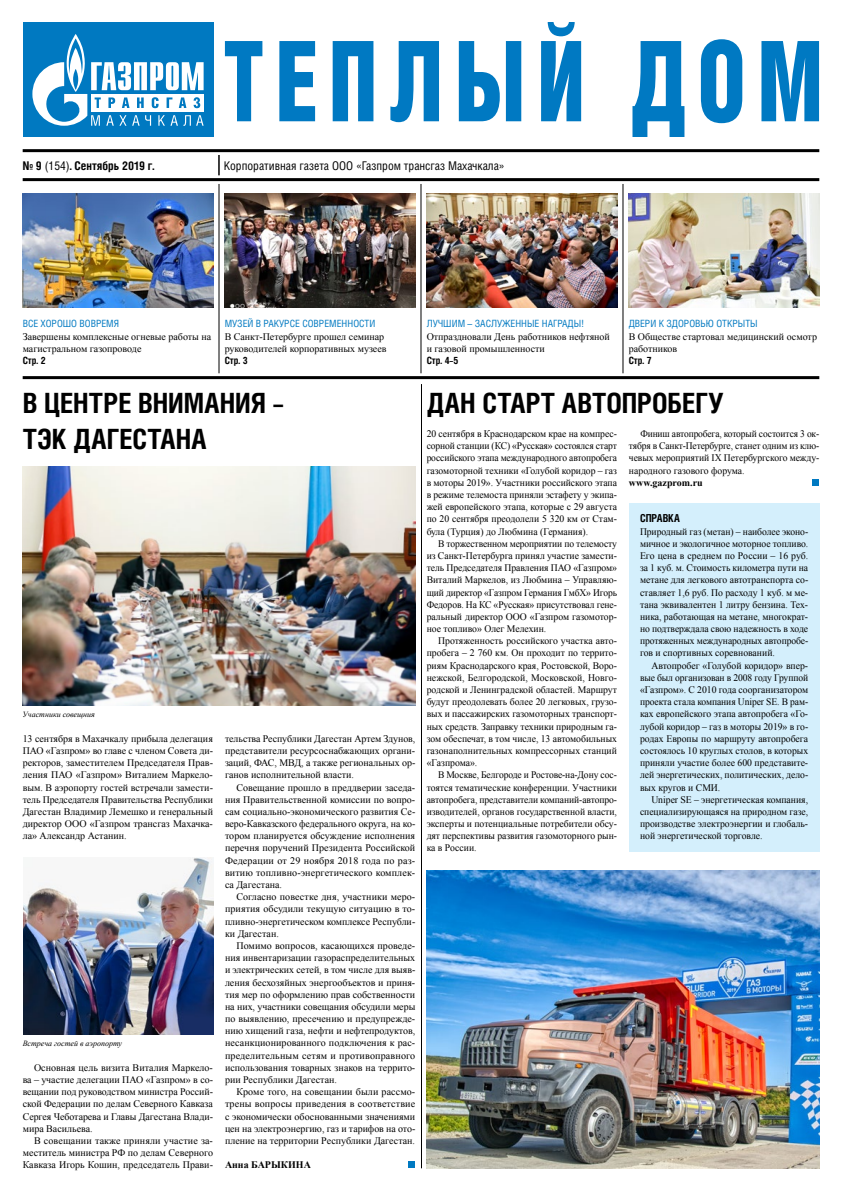
<style>
.page{position:relative;width:842px;height:1191px;background:#fff}
.page>*{position:absolute;margin:0;border:0;box-sizing:border-box;transform-origin:0 0}
.t1{font:700 27.9px/36.5px "Helios Cond";color:#000}
.t2{font:12px "Helios Cond";color:#000}
.t3{font:700 12px "Helios Cond";color:#000}
.t4{font:700 11px "Helios Cond";color:#000}
.t5{font:10px/12.2px "Times New Roman";color:#000;text-align:justify}
.t6{font:10px/12.2px "Times New Roman";color:#000;text-align:justify;scale:.96 1}
.t7{font:10px/12.2px "Times New Roman";color:#000;text-align:justify;scale:.95 1}
.t8{font:10px "Helios Cond";color:#0079c1}
.t9{font:700 10px "Times New Roman";color:#000}
.t10{font:700 10px "Helios Cond";color:#000}
.t11{font:italic 8px "Times New Roman";color:#000}
.s1{font-weight:400}
</style>
<div class="page">
<hr style="left:23px;top:149px;width:796px;height:3px;background:#000">
<hr style="left:23px;top:178px;width:796px;height:3px;background:#000">
<svg style="left:219px;top:155px;width:1px;height:20px"></svg>
<div style="left:23px;top:23px;width:190px;height:114px;background:#0079c1"></div>
<svg style="left:32px;top:34px;width:172px;height:92px"></svg>
<svg style="left:225px;top:41px;width:37px;height:80px"></svg>
<svg style="left:279px;top:41px;width:36px;height:80px"></svg>
<svg style="left:333px;top:41px;width:40px;height:80px"></svg>
<svg style="left:390px;top:41px;width:49px;height:81px"></svg>
<svg style="left:459px;top:41px;width:62px;height:80px"></svg>
<svg style="left:541px;top:23px;width:40px;height:98px"></svg>
<svg style="left:632px;top:41px;width:52px;height:96px"></svg>
<svg style="left:701px;top:39px;width:41px;height:84px"></svg>
<svg style="left:761px;top:41px;width:58px;height:80px"></svg>
<hr style="left:23px;top:376px;width:796px;height:3px;background:#000">
<hr style="left:219px;top:184px;width:1px;height:189px;background:#000">
<hr style="left:421px;top:184px;width:1px;height:189px;background:#000">
<hr style="left:623px;top:184px;width:1px;height:189px;background:#000">
<img style="left:629px;top:193px;width:190px;height:114px">
<img style="left:427px;top:193px;width:190px;height:114px">
<img style="left:225px;top:193px;width:190px;height:114px">
<img style="left:23px;top:193px;width:190px;height:114px">
<img style="left:23px;top:467px;width:392px;height:238px">
<img style="left:23px;top:857px;width:190px;height:177px">
<hr style="left:421px;top:384px;width:1px;height:784px;background:#000">
<img style="left:426px;top:870px;width:393px;height:298px">
<div style="left:629px;top:502px;width:190px;height:349px;background:#d4effc"></div>
<div style="left:408px;top:1161px;width:7px;height:7px;background:#0079c1"></div>
<div style="left:812px;top:479px;width:7px;height:7px;background:#0079c1"></div>
<p class="t3" style="left:23px;top:158px;width:133px">№ 9 <span class="s1">(154)</span>. Сентябрь 2019 г.</p>
<p class="t2" style="left:224px;top:158px;width:282px">Корпоративная газета ООО «Газпром трансгаз Махачкала»</p>
<p class="t8" style="left:23px;top:318px;width:98px">ВСЕ ХОРОШО ВОВРЕМЯ</p>
<p class="t5" style="left:23px;top:330px;width:190px">Завершены комплексные огневые работы на магистральном газопроводе</p>
<p class="t10" style="left:23px;top:354px;width:25px">Cтр. 2</p>
<p class="t8" style="left:225px;top:318px;width:152px">МУЗЕЙ В РАКУРСЕ СОВРЕМЕННОСТИ</p>
<p class="t5" style="left:225px;top:330px;width:163px">В Санкт-Петербурге прошел семинар руководителей корпоративных музеев</p>
<p class="t10" style="left:225px;top:354px;width:25px">Cтр. 3</p>
<p class="t8" style="left:427px;top:318px;width:25px">Лучшим</p>
<p class="t8" style="left:468px;top:318px;width:14px">– заслу</p>
<p class="t8" style="left:502px;top:318px;width:84px">женн ые награды!</p>
<p class="t5" style="left:427px;top:330px;width:185px">Отпраздновали День работников нефтяной и газовой промышленности</p>
<p class="t10" style="left:427px;top:354px;width:33px">Cтр. 4–5</p>
<p class="t8" style="left:629px;top:318px;width:129px">ДВЕРИ К ЗДОРОВЬЮ ОТКРЫТЫ</p>
<p class="t5" style="left:629px;top:330px;width:190px">В Обществе стартовал медицинский осмотр работников</p>
<p class="t10" style="left:629px;top:354px;width:24px">Cтр. 7</p>
<h1 class="t1" style="left:23px;top:384px;width:263px">В центре внимания –<br>ТЭК Дагестана</h1>
<p class="t11" style="left:23px;top:709px;width:74px">Участники совещния</p>
<p class="t5" style="left:23px;top:732px;width:192px">13 сентября в Махачкалу прибыла делегация ПАО «Газпром» во главе с членом Совета ди&shy;ректоров, заместителем Председателя Прав&shy;ления ПАО «Газпром» Виталием Маркело&shy;вым. В аэропорту гостей встречали замести&shy;тель Председателя Правительства Республики Дагестан Владимир Лемешко и генеральный директор ООО «Газпром трансгаз Махачка&shy;ла» Александр Астанин.</p>
<p class="t11" style="left:23px;top:1038px;width:101px">Встреча гостей в аэропорту</p>
<p class="t5" style="left:23px;top:1061px;width:192px;text-indent:11px">Основная цель визита Виталия Маркело&shy;ва – участие делегации ПАО «Газпром» в со&shy;вещании под руководством министра Россий&shy;ской Федерации по делам Северного Кавказа Сергея Чеботарева и Главы Дагестана Влади&shy;мира Васильева.</p>
<p class="t5" style="left:23px;top:1134px;width:192px;text-indent:11px">В совещании также приняли участие за&shy;меститель министра РФ по делам Северного Кавказа Игорь Кошин, председатель Прави-</p>
<p class="t5" style="left:225px;top:732px;width:192px">тельства Республики Дагестан Артем Здунов, представители ресурсоснабжающих органи&shy;заций, ФАС, МВД, а также региональных ор&shy;ганов исполнительной власти.</p>
<p class="t5" style="left:225px;top:781px;width:192px;text-indent:11px">Совещание прошло в преддверии заседа&shy;ния Правительственной комиссии по вопро&shy;сам социально-экономического развития Се&shy;веро-Кавказского федерального округа, на ко&shy;тором планируется обсуждение исполнения перечня поручений Президента Российской Федерации от 29 ноября 2018 года по раз&shy;витию топливно-энергетического комплек&shy;са Дагестана.</p>
<p class="t5" style="left:225px;top:890px;width:192px;text-indent:11px">Согласно повестке дня, участники меро&shy;приятия обсудили текущую ситуацию в то&shy;пливно-энергетическом комплексе Республи&shy;ки Дагестан.</p>
<p class="t5" style="left:225px;top:939px;width:192px;text-indent:11px">Помимо вопросов, касающихся проведе&shy;ния инвентаризации газораспределительных и электрических сетей, в том числе для выяв&shy;ления бесхозяйных энергообъектов и приня&shy;тия мер по оформлению прав собственности на них, участники совещания обсудили меры по выявлению, пресечению и предупрежде&shy;нию хищений газа, нефти и нефтепродуктов, несанкционированного подключения к рас&shy;пределительным сетям и противоправного использования товарных знаков на террито&shy;рии Республики Дагестан.</p>
<p class="t5" style="left:225px;top:1085px;width:192px;text-indent:11px">Кроме того, на совещании были рассмо&shy;трены вопросы приведения в соответствие с экономически обоснованными значениями цен на электроэнергию, газ и тарифов на ото&shy;пление на территории Республики Дагестан.</p>
<p class="t9" style="left:225px;top:1158px;width:87px">Анна БАРЫКИНА</p>
<h1 class="t1" style="left:427px;top:384px;width:298px">Дан старт автопробегу</h1>
<p class="t6" style="left:427px;top:427px;width:200px">20 сентября в Краснодарском крае на компрес&shy;сорной станции (КС) «Русская» состоялся старт российского этапа международного автопробега газомоторной техники «Голубой коридор – газ в моторы 2019». Участники российского этапа в режиме телемоста приняли эстафету у экипа&shy;жей европейского этапа, которые с 29 августа по 20 сентября преодолели 5 320 км от Стам&shy;була (Турция) до Любмина (Германия).</p>
<p class="t7" style="left:427px;top:537px;width:202px;text-indent:11px">В торжественном мероприятии по телемосту из Санкт-Петербурга принял участие замести&shy;тель Председателя Правления ПАО «Газпром» Виталий Маркелов, из Любмина – Управляю&shy;щий директор «Газпром Германия ГмбХ» Игорь Федоров. На КС «Русская» присутствовал гене&shy;ральный директор ООО «Газпром газомотор&shy;ное топливо» Олег Мелехин.</p>
<p class="t5" style="left:427px;top:634px;width:192px;text-indent:11px">Протяженность российского участка авто&shy;пробега – 2 760 км. Он проходит по террито&shy;риям Краснодарского края, Ростовской, Воро&shy;нежской, Белгородской, Московской, Новго&shy;родской и Ленинградской областей. Маршрут будут преодолевать более 20 легковых, грузо&shy;вых и пассажирских газомоторных транспорт&shy;ных средств. Заправку техники природным га&shy;зом обеспечат, в том числе, 13 автомобильных газонаполнительных компрессорных станций «Газпрома».</p>
<p class="t6" style="left:427px;top:768px;width:200px;text-indent:11px">В Москве, Белгороде и Ростове-на-Дону сос&shy;тоятся тематические конференции. Участники автопробега, представители компаний-автопро&shy;изводителей, органов государственной власти, эксперты и потенциальные потребители обсу&shy;дят перспективы развития газомоторного рын&shy;ка в России.</p>
<p class="t7" style="left:629px;top:427px;width:202px;text-indent:11px">Финиш автопробега, который состоится 3 ок&shy;тября в Санкт-Петербурге, станет одним из клю&shy;чевых мероприятий IX Петербургского между&shy;народного газового форума.</p>
<p class="t9" style="left:629px;top:475px;width:75px">www.gazprom.ru</p>
<p class="t4" style="left:640px;top:512px;width:41px">Справка</p>
<p class="t6" style="left:640px;top:525px;width:177px">Природный газ (метан) – наиболее эконо&shy;мичное и экологичное моторное топливо.<br>Его цена в среднем по России – 16 руб. за 1 куб. м. Стоимость километра пути на метане для легкового автотранспорта со&shy;ставляет 1,6 руб. По расходу 1 куб. м ме&shy;тана эквивалентен 1 литру бензина. Тех&shy;ника, работающая на метане, многократ&shy;но подтверждала свою надежность в ходе протяженных международных автопробе&shy;гов и спортивных соревнований.</p>
<p class="t5" style="left:640px;top:659px;width:170px;text-indent:11px">Автопробег «Голубой коридор» впер&shy;вые был организован в 2008 году Группой «Газпром». С 2010 года соорганизатором проекта стала компания Uniper SE. В рам&shy;ках европейского этапа автопробега «Го&shy;лубой коридор – газ в моторы 2019» в го&shy;родах Европы по маршруту автопробега состоялось 10 круглых столов, в которых приняли участие более 600 представите&shy;лей энергетических, политических, дело&shy;вых кругов и СМИ.</p>
<p class="t5" style="left:640px;top:793px;width:170px;text-indent:11px">Uniper SE – энергетическая компания, специализирующаяся на природном газе, производстве электроэнергии и глобаль&shy;ной энергетической торговле.</p>
</div>
